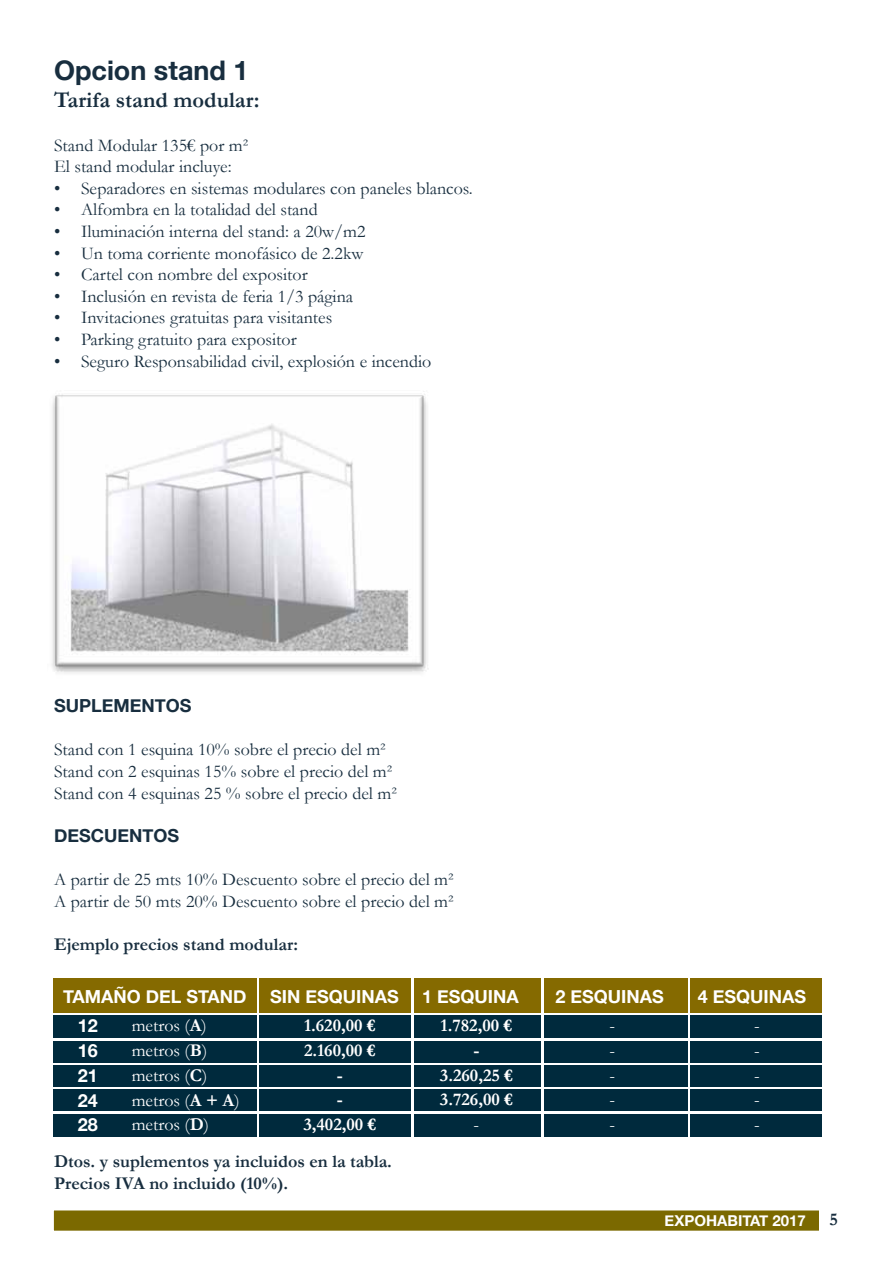
<style>
.page{position:relative;width:893px;height:1263px;background:#fff}
.page>*{position:absolute;margin:0;border:0;box-sizing:border-box;transform-origin:0 0}
.t1{font:700 27px "Helvetica Neue";color:#182e3f}
.t2{font:700 22.5px "Garamond";color:#182e3f}
.t3{font:18px/21.6px "Garamond";color:#182e3f}
.t4{font:700 18px/21.6px "Garamond";color:#182e3f}
.t5{font:700 18px/24.8px "Helvetica Neue";color:#fff;text-align:justify}
.t6{font:18px/24.8px "Garamond";color:#fff;text-align:justify}
.t7{font:700 18px/24.8px "Garamond";color:#fff;text-align:center}
.t8{font:700 18px "Helvetica Neue";color:#182e3f}
.t9{font:700 15px "Helvetica Neue";color:#fff}
.s1{font-weight:700}
</style>
<div class="page">
<div style="left:52px;top:1209px;width:768px;height:23px;background:#7b6900;border:2px solid #fff"></div>
<img style="left:52px;top:394px;width:377px;height:279px">
<div style="left:544px;top:1089px;width:143px;height:22px;background:#002a3d"></div>
<div style="left:414px;top:1089px;width:127px;height:22px;background:#002a3d"></div>
<div style="left:690px;top:1015px;width:132px;height:23px;background:#002a3d"></div>
<div style="left:690px;top:1041px;width:132px;height:21px;background:#002a3d"></div>
<div style="left:260px;top:1065px;width:151px;height:21px;background:#002a3d"></div>
<div style="left:544px;top:1065px;width:143px;height:21px;background:#002a3d"></div>
<div style="left:690px;top:1065px;width:132px;height:21px;background:#002a3d"></div>
<div style="left:260px;top:1089px;width:151px;height:22px;background:#002a3d"></div>
<div style="left:414px;top:1041px;width:127px;height:21px;background:#002a3d"></div>
<div style="left:544px;top:1041px;width:143px;height:21px;background:#002a3d"></div>
<div style="left:414px;top:1065px;width:127px;height:21px;background:#002a3d"></div>
<div style="left:544px;top:1015px;width:143px;height:23px;background:#002a3d"></div>
<div style="left:260px;top:1015px;width:151px;height:23px;background:#002a3d"></div>
<div style="left:414px;top:1015px;width:127px;height:23px;background:#002a3d"></div>
<div style="left:260px;top:1041px;width:151px;height:21px;background:#002a3d"></div>
<div style="left:260px;top:1114px;width:151px;height:23px;background:#002a3d"></div>
<div style="left:53px;top:1114px;width:204px;height:23px;background:#002a3d"></div>
<div style="left:414px;top:1114px;width:127px;height:23px;background:#002a3d"></div>
<div style="left:544px;top:1114px;width:143px;height:23px;background:#002a3d"></div>
<div style="left:53px;top:1089px;width:204px;height:22px;background:#002a3d"></div>
<div style="left:690px;top:1114px;width:132px;height:23px;background:#002a3d"></div>
<div style="left:690px;top:1089px;width:132px;height:22px;background:#002a3d"></div>
<div style="left:53px;top:1065px;width:204px;height:21px;background:#002a3d"></div>
<div style="left:53px;top:1015px;width:204px;height:23px;background:#002a3d"></div>
<div style="left:53px;top:1041px;width:204px;height:21px;background:#002a3d"></div>
<div style="left:53px;top:978px;width:204px;height:35px;background:#856a00"></div>
<div style="left:690px;top:978px;width:132px;height:35px;background:#856a00"></div>
<div style="left:260px;top:978px;width:151px;height:35px;background:#856a00"></div>
<div style="left:414px;top:978px;width:127px;height:35px;background:#856a00"></div>
<div style="left:544px;top:978px;width:143px;height:35px;background:#856a00"></div>
<h1 class="t1" style="left:54px;top:50px;width:196px">Opcion stand 1</h1>
<p class="t2" style="left:54px;top:87px;width:207px">Tarifa stand modular:</p>
<p class="t3" style="left:54px;top:134px;width:196px">Stand Modular 135€ por m²<br>El stand modular incluye:</p>
<p class="t3" style="left:54px;top:177px;width:420px">• Separadores en sistemas modulares con paneles blancos.</p>
<p class="t3" style="left:54px;top:199px;width:265px">• Alfombra en la totalidad del stand</p>
<p class="t3" style="left:54px;top:220px;width:313px">• Iluminación interna del stand: a 20w/m2</p>
<p class="t3" style="left:54px;top:242px;width:311px">• Un toma corriente monofásico de 2.2kw</p>
<p class="t3" style="left:54px;top:263px;width:255px">• Cartel con nombre del expositor</p>
<p class="t3" style="left:54px;top:285px;width:301px">• Inclusión en revista de feria 1/3 página</p>
<p class="t3" style="left:54px;top:307px;width:280px">• Invitaciones gratuitas para visitantes</p>
<p class="t3" style="left:54px;top:328px;width:244px">• Parking gratuito para expositor</p>
<p class="t3" style="left:54px;top:350px;width:379px">• Seguro Responsabilidad civil, explosión e incendio</p>
<p class="t8" style="left:54px;top:692px;width:139px">SUPLEMENTOS</p>
<p class="t3" style="left:54px;top:739px;width:344px">Stand con 1 esquina 10% sobre el precio del m²<br>Stand con 2 esquinas 15% sobre el precio del m²<br>Stand con 4 esquinas 25 % sobre el precio del m²</p>
<p class="t8" style="left:54px;top:821px;width:127px">DESCUENTOS</p>
<p class="t3" style="left:54px;top:868px;width:401px">A partir de 25 mts 10% Descuento sobre el precio del m²<br>A partir de 50 mts 20% Descuento sobre el precio del m²</p>
<p class="t4" style="left:54px;top:933px;width:246px">Ejemplo precios stand modular:</p>
<p class="t5" style="left:63px;top:984px;width:185px">TAMAÑO DEL STAND</p>
<p class="t5" style="left:270px;top:984px;width:130px">SIN ESQUINAS</p>
<p class="t5" style="left:422px;top:984px;width:98px">1 ESQUINA</p>
<p class="t5" style="left:555px;top:984px;width:110px">2 ESQUINAS</p>
<p class="t5" style="left:698px;top:984px;width:110px">4 ESQUINAS</p>
<p class="t5" style="left:78px;top:1014px;width:22px">12<br>16<br>21<br>24<br>28</p>
<p class="t6" style="left:132px;top:1013px;width:110px;text-align:left">metros (<span class="s1">A</span>) metros (<span class="s1">B</span>) metros (<span class="s1">C</span>) metros (<span class="s1">A + A</span>) metros (<span class="s1">D</span>)</p>
<p class="t7" style="left:303px;top:1012px;width:74px">1.620,00 €<br>2.160,00 € -<br>-<br>3,402,00 €</p>
<p class="t7" style="left:440px;top:1012px;width:74px">1.782,00 € -<br>3.260,25 €<br>3.726,00 €</p>
<p class="t6" style="left:609px;top:1013px;width:7px">- - - - -</p>
<p class="t6" style="left:754px;top:1013px;width:7px">- - - - -</p>
<p class="t6" style="left:474px;top:1112px;width:7px">-</p>
<p class="t4" style="left:54px;top:1150px;width:339px">Dtos. y suplementos ya incluidos en la tabla.<br>Precios IVA no incluido (10%).</p>
<p class="t9" style="left:665px;top:1208px;width:143px">EXPOHABITAT 2017</p>
<p class="t4" style="left:829px;top:1208px;width:10px">5</p>
</div>
